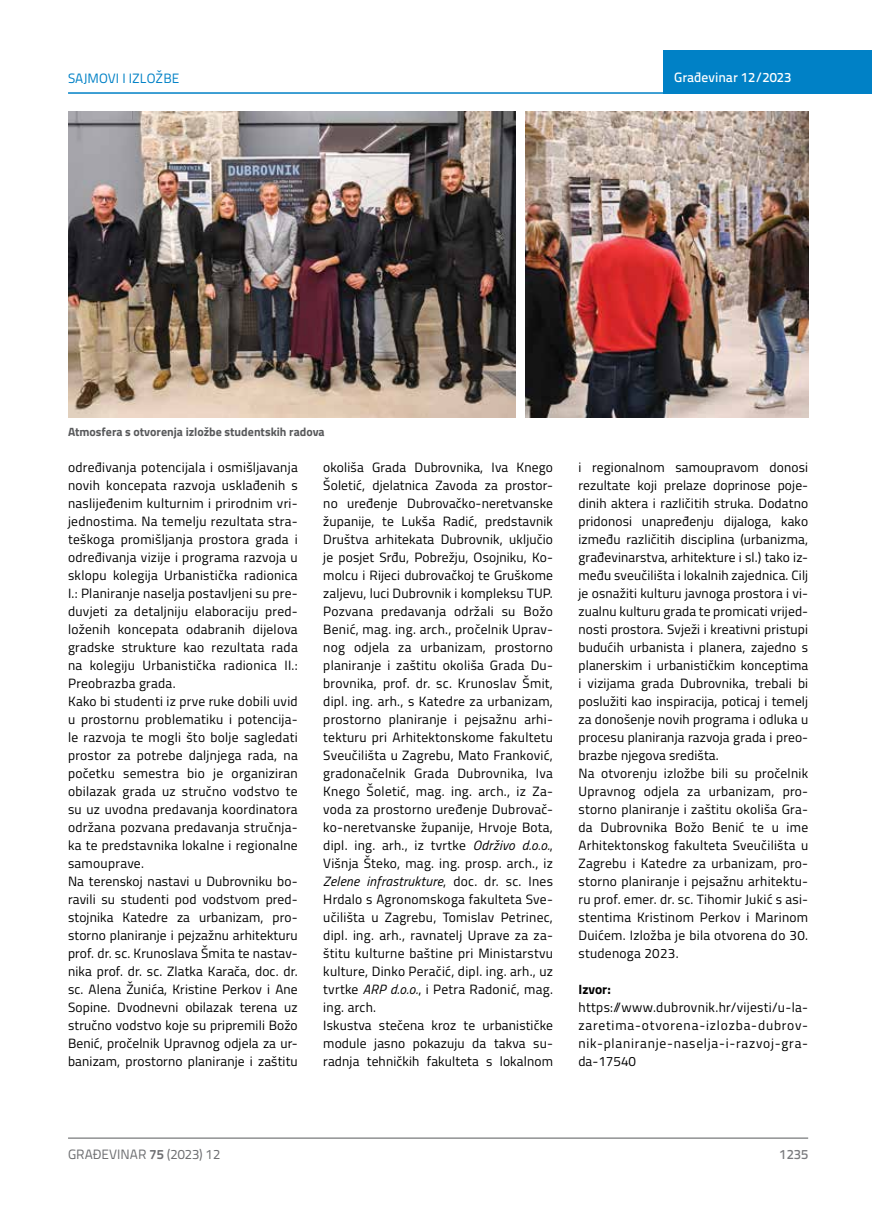
<style>
.page{position:relative;width:872px;height:1212px;background:#fff}
.page>*{position:absolute;margin:0;border:0;box-sizing:border-box;transform-origin:0 0}
.t1{font:13.5px/18px "Titillium";letter-spacing:.015em;color:#000}
.t2{font:13.5px "Titillium Text 22 L";color:#6d6e71}
.t3{font:500 13.5px "Titillium Text 22 L";color:#fff}
.t4{font:13.5px "Titillium Text 22 L";color:#0081c6}
.t5{font:700 13.5px "Titillium";color:#000}
.t6{font:500 13.5px "Titillium Text 22 L";color:#797a7d}
.t7{font:700 12px "Titillium";color:#58595b}
.s1{font-style:italic}
.s2{font-weight:700}
</style>
<div class="page">
<div style="left:663px;top:50px;width:209px;height:44px;background:#0081c6"></div>
<hr style="left:68px;top:92px;width:804px;height:2px;background:#0081c6">
<hr style="left:68px;top:1138px;width:740px;height:1px;background:#58595b">
<img style="left:68px;top:112px;width:447px;height:306px">
<img style="left:526px;top:112px;width:282px;height:306px">
<p class="t4" style="left:68px;top:68px;width:113px">SAJMOVI I IZLOŽBE</p>
<p class="t3" style="left:674px;top:67px;width:118px">Građevinar 12/2023</p>
<p class="t7" style="left:68px;top:422px;width:258px">Atmosfera s otvorenja izložbe studentskih radova</p>
<p class="t1" style="left:68px;top:457px;width:231px">određivanja potencijala i osmišljavanja novih koncepata razvoja usklađenih s naslijeđenim kulturnim i prirodnim vri&shy;jednostima. Na temelju rezultata stra&shy;teškoga promišljanja prostora grada i određivanja vizije i programa razvoja u sklopu kolegija Urbanistička radionica I.: Planiranje naselja postavljeni su pre&shy;duvjeti za detaljniju elaboraciju pred&shy;loženih koncepata odabranih dijelova gradske strukture kao rezultata rada na kolegiju Urbanistička radionica II.:<br>Preobrazba grada.<br>Kako bi studenti iz prve ruke dobili uvid u prostornu problematiku i potencija&shy;le razvoja te mogli što bolje sagledati prostor za potrebe daljnjega rada, na početku semestra bio je organiziran obilazak grada uz stručno vodstvo te su uz uvodna predavanja koordinatora održana pozvana predavanja stručnja&shy;ka te predstavnika lokalne i regionalne samouprave.<br>Na terenskoj nastavi u Dubrovniku bo&shy;ravili su studenti pod vodstvom pred&shy;stojnika Katedre za urbanizam, pro&shy;storno planiranje i pejzažnu arhitekturu prof. dr. sc. Krunoslava Šmita te nastav&shy;nika prof. dr. sc. Zlatka Karača, doc. dr. sc. Alena Žunića, Kristine Perkov i Ane Sopine. Dvodnevni obilazak terena uz stručno vodstvo koje su pripremili Božo Benić, pročelnik Upravnog odjela za ur&shy;banizam, prostorno planiranje i zaštitu</p>
<p class="t1" style="left:323px;top:457px;width:231px">okoliša Grada Dubrovnika, Iva Knego Šoletić, djelatnica Zavoda za prostor&shy;no uređenje Dubrovačko-neretvanske županije, te Lukša Radić, predstavnik Društva arhitekata Dubrovnik, uključio je posjet Srđu, Pobrežju, Osojniku, Ko&shy;molcu i Rijeci dubrovačkoj te Gruškome zaljevu, luci Dubrovnik i kompleksu TUP.<br>Pozvana predavanja održali su Božo Benić, mag. ing. arch., pročelnik Uprav&shy;nog odjela za urbanizam, prostorno planiranje i zaštitu okoliša Grada Du&shy;brovnika, prof. dr. sc. Krunoslav Šmit, dipl. ing. arh., s Katedre za urbanizam, prostorno planiranje i pejsažnu arhi&shy;tekturu pri Arhitektonskome fakultetu Sveučilišta u Zagrebu, Mato Franković, gradonačelnik Grada Dubrovnika, Iva Knego Šoletić, mag. ing. arch., iz Za&shy;voda za prostorno uređenje Dubrovač&shy;ko-neretvanske županije, Hrvoje Bota, dipl. ing. arh., iz tvrtke <span class="s1">Održivo d.o.o.</span>, Višnja Šteko, mag. ing. prosp. arch., iz <span class="s1">Zelene infrastrukture</span>, doc. dr. sc. Ines Hrdalo s Agronomskoga fakulteta Sve&shy;učilišta u Zagrebu, Tomislav Petrinec, dipl. ing. arh., ravnatelj Uprave za za&shy;štitu kulturne baštine pri Ministarstvu kulture, Dinko Peračić, dipl. ing. arh., uz tvrtke <span class="s1">ARP d.o.o.</span>, i Petra Radonić, mag. ing. arch.<br>Iskustva stečena kroz te urbanističke module jasno pokazuju da takva su&shy;radnja tehničkih fakulteta s lokalnom</p>
<p class="t1" style="left:578px;top:457px;width:231px">i regionalnom samoupravom donosi rezultate koji prelaze doprinose poje&shy;dinih aktera i različitih struka. Dodatno pridonosi unapređenju dijaloga, kako između različitih disciplina (urbanizma, građevinarstva, arhitekture i sl.) tako iz&shy;među sveučilišta i lokalnih zajednica. Cilj je osnažiti kulturu javnoga prostora i vi&shy;zualnu kulturu grada te promicati vrijed&shy;nosti prostora. Svježi i kreativni pristupi budućih urbanista i planera, zajedno s planerskim i urbanističkim konceptima i vizijama grada Dubrovnika, trebali bi poslužiti kao inspiracija, poticaj i temelj za donošenje novih programa i odluka u procesu planiranja razvoja grada i preo&shy;brazbe njegova središta.<br>Na otvorenju izložbe bili su pročelnik Upravnog odjela za urbanizam, pro&shy;storno planiranje i zaštitu okoliša Gra&shy;da Dubrovnika Božo Benić te u ime Arhitektonskog fakulteta Sveučilišta u Zagrebu i Katedre za urbanizam, pro&shy;storno planiranje i pejsažnu arhitektu&shy;ru prof. emer. dr. sc. Tihomir Jukić s asi&shy;stentima Kristinom Perkov i Marinom Duićem. Izložba je bila otvorena do 30. studenoga 2023.</p>
<p class="t5" style="left:578px;top:979px;width:34px">Izvor:</p>
<p class="t1" style="left:578px;top:998px;width:231px;text-align:justify">https://www.dubrovnik.hr/vijesti/u-la&shy;zaretima-otvorena-izlozba-dubrov&shy;nik-planiranje-naselja-i-razvoj-gra&shy;da-17540</p>
<p class="t2" style="left:68px;top:1144px;width:154px">GRAĐEVINAR <span class="s2">75</span> (2023) 12</p>
<p class="t6" style="left:779px;top:1144px;width:30px">1235</p>
</div>
